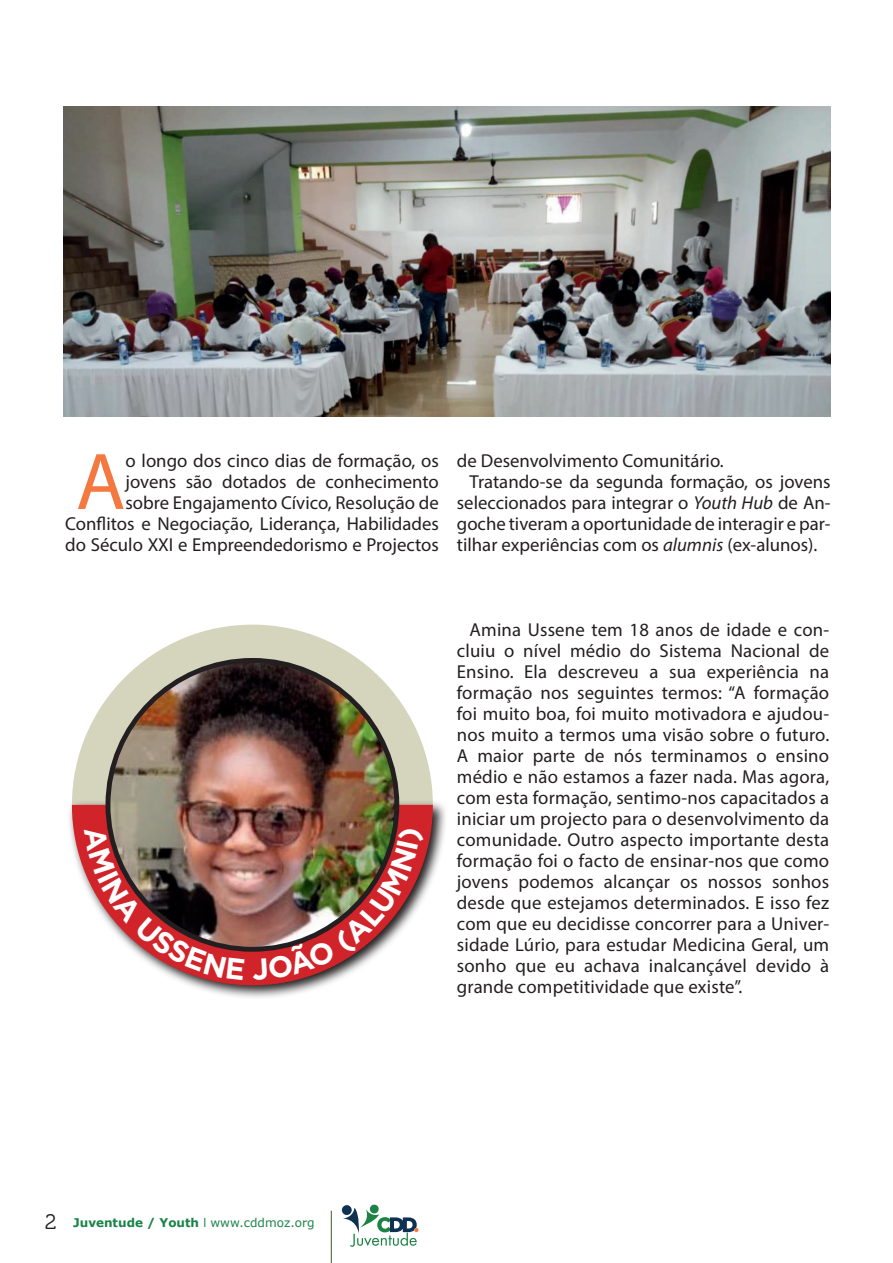
<style>
.page{position:relative;width:893px;height:1263px;background:#fff}
.page>*{position:absolute;margin:0;border:0;box-sizing:border-box;transform-origin:0 0}
.t1{font:81px "Myriad Pro";color:#f47940}
.t2{font:18.75px/21px "Myriad Pro";color:#231f20;text-align:right}
.t3{font:700 12px "Verdana";color:#1a8348}
.s1{font-style:italic}
.s2{font-family:"Museo 300";font-weight:400;font-size:21px;color:#231f20}
.s3{font-family:"Futura LT";font-weight:400}
.s4{font-weight:400}
</style>
<div class="page">
<hr style="left:331px;top:1211px;width:1px;height:52px;background:#425827">
<svg style="left:343px;top:1204px;width:75px;height:43px"></svg>
<img style="left:64px;top:106px;width:767px;height:310px">
<svg style="left:72px;top:625px;width:361px;height:175px;fill:#d5d5be"></svg>
<svg style="left:69px;top:800px;width:376px;height:198px"></svg>
<svg style="left:72px;top:805px;width:361px;height:180px"></svg>
<img style="left:108px;top:660px;width:289px;height:289px;border-radius:144px">
<img style="left:84px;top:826px;width:161px;height:154px">
<img style="left:252px;top:828px;width:173px;height:152px">
<p class="t2" style="left:65px;top:450px;width:375px">o longo dos cinco dias de formação, os<br>jovens são dotados de conhecimento<br>sobre Engajamento Cívico, Resolução de Conflitos e Negociação, Liderança, Habilidades do Século XXI e Empreendedorismo e Projectos</p>
<p class="t2" style="left:457px;top:450px;width:268px">de Desenvolvimento Comunitário.</p>
<h1 class="t1" style="left:76px;top:432px;width:51px">A</h1>
<p class="t2" style="left:470px;top:471px;width:362px">Tratando-se da segunda formação, os jovens</p>
<p class="t2" style="left:457px;top:492px;width:375px">seleccionados para integrar o <span class="s1">Youth Hub</span> de An-</p>
<p class="t2" style="left:457px;top:513px;width:375px">goche tiveram a oportunidade de interagir e par-</p>
<p class="t2" style="left:457px;top:534px;width:362px">tilhar experiências com os <span class="s1">alumnis</span> (ex-alunos).</p>
<p class="t3" style="left:45px;top:1215px;width:271px"><span class="s2">2</span> Juventude / Youth <span class="s3">I</span> <span class="s4">www.cddmoz.org</span></p>
<p class="t2" style="left:457px;top:619px;width:374px;text-align:justify;text-indent:13px">Amina Ussene tem 18 anos de idade e con&shy;cluiu o nível médio do Sistema Nacional de Ensino. Ela descreveu a sua experiência na formação nos seguintes termos: “A formação foi muito boa, foi muito motivadora e ajudou&shy;nos muito a termos uma visão sobre o futuro.<br>A maior parte de nós terminamos o ensino médio e não estamos a fazer nada. Mas agora, com esta formação, sentimo-nos capacitados a iniciar um projecto para o desenvolvimento da comunidade. Outro aspecto importante desta formação foi o facto de ensinar-nos que como jovens podemos alcançar os nossos sonhos desde que estejamos determinados. E isso fez com que eu decidisse concorrer para a Univer&shy;sidade Lúrio, para estudar Medicina Geral, um sonho que eu achava inalcançável devido à grande competitividade que existe”.</p>
</div>
